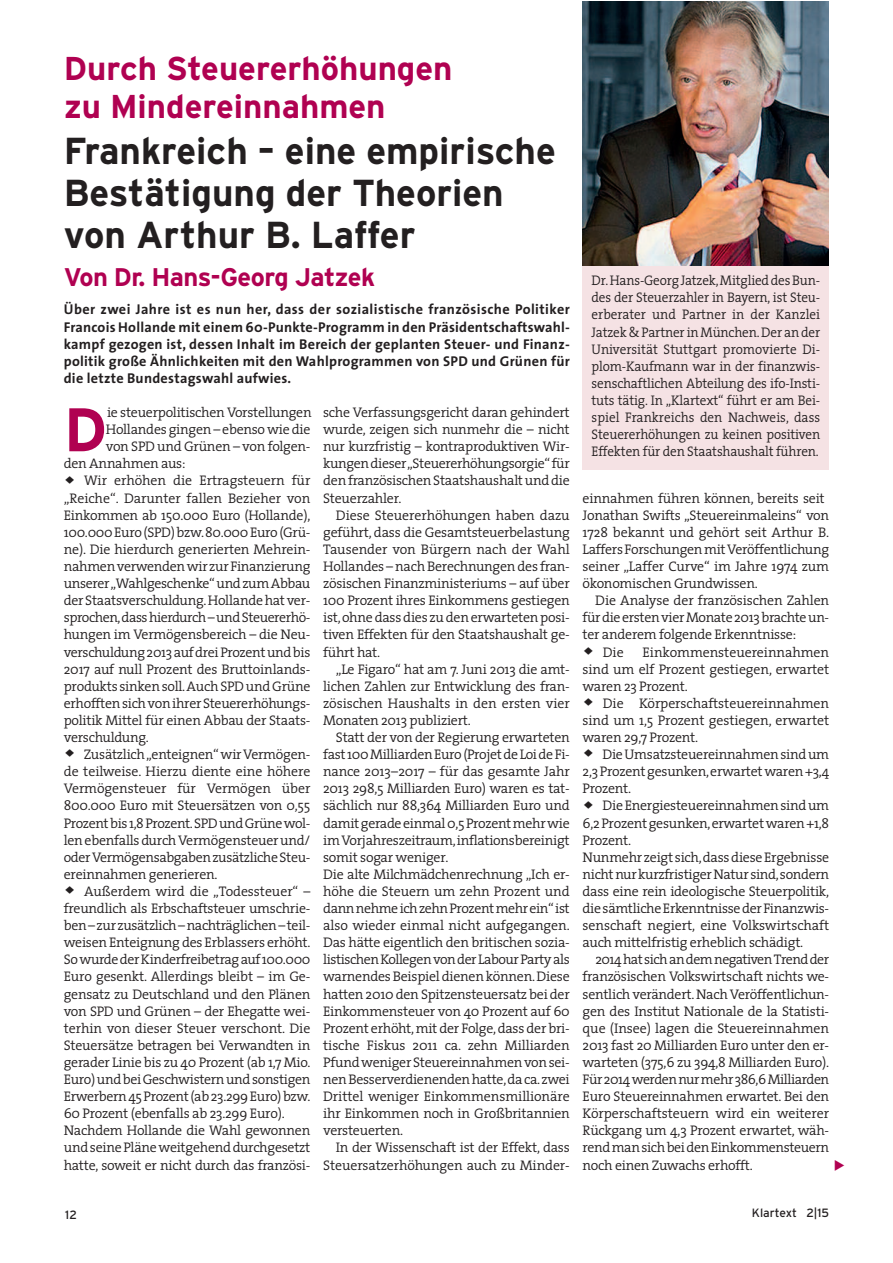
<style>
.page{position:relative;width:893px;height:1263px;background:#fff}
.page>*{position:absolute;margin:0;border:0;box-sizing:border-box;transform-origin:0 0}
.t1{font:700 61.35px "Interstate";color:#b00151}
.t2{font:700 37.5px/42px "Interstate";color:#231f20}
.t3{font:700 33px/37.5px "Interstate";color:#b00151}
.t4{font:700 25.5px "Interstate";letter-spacing:-.02em;color:#b00151}
.t5{font:700 14.25px/17.1px "The Sans";letter-spacing:.02em;color:#231f20;text-align:justify}
.t6{font:300 13.95px/17.1px "The Serif";letter-spacing:-.02em;color:#231f20;text-align:justify}
.t7{font:300 13.95px/17.1px "The Serif";letter-spacing:-.02em;color:#231f20;text-align:justify;scale:.95 1}
.t8{font:12px "Interstate";color:#231f20}
</style>
<div class="page">
<div style="left:583px;top:266px;width:246px;height:203px;background:#f5e2e4"></div>
<img style="left:583px;top:1px;width:246px;height:264px">
<h3 class="t3" style="left:64px;top:50px;width:390px">Durch Steuererhöhungen zu Mindereinnahmen</h3>
<h2 class="t2" style="left:64px;top:130px;width:494px">Frankreich – eine empirische<br>Bestätigung der Theorien von Arthur B. Laffer</h2>
<h3 class="t4" style="left:64px;top:262px;width:313px">Von Dr. Hans-Georg Jatzek</h3>
<p class="t7" style="left:592px;top:272px;width:242px">Dr.Hans-GeorgJatzek,MitglieddesBun&shy;des der Steuerzahler in Bayern, ist Steu&shy;erberater und Partner in der Kanzlei Jatzek &amp; Partner in München.Der an der Universität Stuttgart promovierte Di&shy;plom-Kaufmann war in der finanzwis&shy;senschaftlichen Abteilung des ifo-Insti&shy;tuts tätig. In „Klartext“ führt er am Bei&shy;spiel Frankreichs den Nachweis, dass Steuererhöhungen zu keinen positiven Effekten für den Staatshaushalt führen.</p>
<p class="t5" style="left:64px;top:301px;width:507px">Über zwei Jahre ist es nun her, dass der sozialistische französische Politiker Francois Hollande mit einem 60-Punkte-Programm in den Präsidentschaftswahl&shy;kampf gezogen ist, dessen Inhalt im Bereich der geplanten Steuer- und Finanz&shy;politik große Ähnlichkeiten mit den Wahlprogrammen von SPD und Grünen für die letzte Bundestagswahl aufwies.</p>
<p class="t6" style="left:323px;top:403px;width:248px">sche Verfassungsgericht daran gehindert wurde, zeigen sich nunmehr die – nicht nur kurzfristig – kontraproduktiven Wir&shy;kungendieser„Steuererhöhungsorgie“ für denfranzösischenStaatshaushaltunddie Steuerzahler.</p>
<p class="t6" style="left:323px;top:506px;width:248px;text-indent:13px">Diese Steuererhöhungen haben dazu geführt, dass die Gesamtsteuerbelastung Tausender von Bürgern nach der Wahl Hollandes – nach Berechnungen des fran&shy;zösischen Finanzministeriums – auf über 100 Prozent ihres Einkommens gestiegen ist,ohnedassdies zudenerwartetenposi&shy;tiven Effekten für den Staatshaushalt ge&shy;führt hat.</p>
<p class="t6" style="left:323px;top:660px;width:248px;text-indent:13px">„Le Figaro“ hat am 7. Juni 2013 die amt&shy;lichen Zahlen zur Entwicklung des fran&shy;zösischen Haushalts in den ersten vier Monaten 2013 publiziert.</p>
<p class="t6" style="left:323px;top:728px;width:248px;text-align:left;text-indent:13px">Statt der von der Regierung erwarteten fast100MilliardenEuro(ProjetdeLoideFi&shy;nance 2013–2017 – für das gesamte Jahr 2013 298,5 Milliarden Euro) waren es tat&shy;sächlich nur 88,364 Milliarden Euro und damitgeradeeinmal0,5Prozentmehrwie imVorjahreszeitraum,inflationsbereinigt somit sogar weniger.<br>Die alte Milchmädchenrechnung „Ich er&shy;höhe die Steuern um zehn Prozent und dannnehmeichzehnProzentmehrein“ist also wieder einmal nicht aufgegangen.<br>Das hätte eigentlich den britischen sozia&shy;listischenKollegenvonderLabourPartyals warnendesBeispieldienenkönnen.Diese hatten 2010 den Spitzensteuersatz bei der Einkommensteuer von 40 Prozent auf 60<br>Prozent erhöht,mit der Folge,dass der bri&shy;tische Fiskus 2011 ca. zehn Milliarden PfundwenigerSteuereinnahmenvonsei&shy;nenBesserverdienendenhatte,daca.zwei Drittel weniger Einkommensmillionäre ihr Einkommen noch in Großbritannien versteuerten.</p>
<p class="t6" style="left:323px;top:1139px;width:248px;text-align:right">In der Wissenschaft ist der Effekt, dass<br>Steuersatzerhöhungen auch zu Minder-</p>
<h1 class="t1" style="left:64px;top:395px;width:45px">D</h1>
<p class="t6" style="left:107px;top:403px;width:206px">ie steuerpolitischen Vorstellungen</p>
<p class="t6" style="left:106px;top:420px;width:206px">Hollandesgingen– ebensowiedie</p>
<p class="t6" style="left:106px;top:438px;width:206px">von SPD und Grünen – von folgen-</p>
<p class="t6" style="left:64px;top:455px;width:123px">den Annahmen aus:</p>
<p class="t6" style="left:64px;top:472px;width:248px"><sup>♦</sup> Wir erhöhen die Ertragsteuern für</p>
<p class="t6" style="left:64px;top:489px;width:248px">„Reiche“. Darunter fallen Bezieher von</p>
<p class="t6" style="left:64px;top:506px;width:248px">Einkommen ab 150.000 Euro (Hollande),</p>
<p class="t6" style="left:64px;top:523px;width:248px">100.000Euro(SPD)bzw.80.000Euro(Grü-</p>
<p class="t6" style="left:64px;top:540px;width:248px">ne). Die hierdurch generierten Mehrein-</p>
<p class="t6" style="left:64px;top:557px;width:248px">nahmenverwendenwirzurFinanzierung</p>
<p class="t6" style="left:64px;top:574px;width:248px">unserer„Wahlgeschenke“undzumAbbau</p>
<p class="t6" style="left:64px;top:591px;width:248px">derStaatsverschuldung.Hollandehatver-</p>
<p class="t6" style="left:64px;top:609px;width:248px">sprochen,dasshierdurch–undSteuererhö-</p>
<p class="t6" style="left:64px;top:626px;width:248px">hungen im Vermögensbereich – die Neu-</p>
<p class="t6" style="left:64px;top:643px;width:248px">verschuldung2013aufdreiProzentundbis</p>
<p class="t6" style="left:64px;top:660px;width:248px">2017 auf null Prozent des Bruttoinlands-</p>
<p class="t6" style="left:64px;top:677px;width:248px">produkts sinkensoll.AuchSPDundGrüne</p>
<p class="t6" style="left:64px;top:694px;width:248px">erhofftensichvonihrerSteuererhöhungs-</p>
<p class="t6" style="left:64px;top:711px;width:248px">politik Mittel für einen Abbau der Staats-</p>
<p class="t6" style="left:64px;top:728px;width:87px">verschuldung.</p>
<p class="t6" style="left:64px;top:745px;width:248px"><sup>♦</sup> Zusätzlich„enteignen“wirVermögen-</p>
<p class="t6" style="left:64px;top:762px;width:248px">de teilweise. Hierzu diente eine höhere</p>
<p class="t6" style="left:64px;top:780px;width:248px">Vermögensteuer für Vermögen über</p>
<p class="t6" style="left:64px;top:797px;width:248px">800.000 Euro mit Steuersätzen von 0,55</p>
<p class="t6" style="left:64px;top:814px;width:248px">Prozentbis1,8Prozent.SPDundGrünewol-</p>
<p class="t6" style="left:64px;top:831px;width:248px">lenebenfallsdurchVermögensteuerund/</p>
<p class="t6" style="left:64px;top:848px;width:248px">oderVermögensabgabenzusätzlicheSteu-</p>
<p class="t6" style="left:64px;top:865px;width:155px">ereinnahmen generieren.</p>
<p class="t6" style="left:64px;top:882px;width:248px"><sup>♦</sup> Außerdem wird die „Todessteuer“ –</p>
<p class="t6" style="left:64px;top:899px;width:248px">freundlich als Erbschaftsteuer umschrie-</p>
<p class="t6" style="left:64px;top:916px;width:248px">ben–zurzusätzlich–nachträglichen–teil-</p>
<p class="t6" style="left:64px;top:933px;width:248px">weisen Enteignung des Erblassers erhöht.</p>
<p class="t6" style="left:64px;top:951px;width:248px">SowurdederKinderfreibetragauf100.000</p>
<p class="t6" style="left:64px;top:968px;width:248px">Euro gesenkt. Allerdings bleibt – im Ge-</p>
<p class="t6" style="left:64px;top:985px;width:248px">gensatz zu Deutschland und den Plänen</p>
<p class="t6" style="left:64px;top:1002px;width:248px">von SPD und Grünen – der Ehegatte wei-</p>
<p class="t6" style="left:64px;top:1019px;width:248px">terhin von dieser Steuer verschont. Die</p>
<p class="t6" style="left:64px;top:1036px;width:248px">Steuersätze betragen bei Verwandten in</p>
<p class="t6" style="left:64px;top:1053px;width:248px">gerader Linie bis zu 40 Prozent (ab 1,7 Mio.</p>
<p class="t6" style="left:64px;top:1070px;width:248px">Euro)undbeiGeschwisternundsonstigen</p>
<p class="t6" style="left:64px;top:1087px;width:248px">Erwerbern45Prozent(ab23.299Euro)bzw.</p>
<p class="t6" style="left:64px;top:1104px;width:222px">60 Prozent (ebenfalls ab 23.299 Euro).</p>
<p class="t6" style="left:64px;top:1122px;width:248px">Nachdem Hollande die Wahl gewonnen</p>
<p class="t6" style="left:64px;top:1139px;width:248px">undseinePläneweitgehenddurchgesetzt</p>
<p class="t6" style="left:64px;top:1156px;width:248px">hatte, soweit er nicht durch das französi-</p>
<p class="t6" style="left:583px;top:489px;width:248px;text-align:left">einnahmen führen können, bereits seit Jonathan Swifts „Steuereinmaleins“ von 1728 bekannt und gehört seit Arthur B.<br>LaffersForschungenmitVeröffentlichung seiner „Laffer Curve“ im Jahre 1974 zum ökonomischen Grundwissen.</p>
<p class="t6" style="left:583px;top:591px;width:248px;text-align:left;text-indent:13px">Die Analyse der französischen Zahlen fürdieerstenvierMonate2013brachteun&shy;ter anderem folgende Erkenntnisse:<br><sup>♦</sup> Die</p>
<p class="t6" style="left:583px;top:643px;width:248px;text-align:left;text-indent:60px">Einkommensteuereinnahmen sind um elf Prozent gestiegen, erwartet waren 23 Prozent.<br><sup>♦</sup> Die Körperschaftsteuereinnahmen sind um 1,5 Prozent gestiegen, erwartet waren 29,7 Prozent.<br><sup>♦</sup> DieUmsatzsteuereinnahmensindum 2,3Prozentgesunken,erwartetwaren+3,4<br>Prozent.<br><sup>♦</sup> DieEnergiesteuereinnahmensindum 6,2Prozentgesunken,erwartetwaren+1,8<br>Prozent.<br>Nunmehr zeigt sich,dassdieseErgebnisse nichtnurkurzfristigerNatur sind,sondern dass eine rein ideologische Steuerpolitik, diesämtlicheErkenntnissederFinanzwis&shy;senschaft negiert, eine Volkswirtschaft auch mittelfristig erheblich schädigt.</p>
<p class="t6" style="left:583px;top:951px;width:248px;text-indent:13px">2014hatsichandemnegativenTrendder französischen Volkswirtschaft nichts we&shy;sentlich verändert.Nach Veröffentlichun&shy;gen des Institut Nationale de la Statisti&shy;que (Insee) lagen die Steuereinnahmen 2013 fast 20 Milliarden Euro unter den er&shy;warteten (375,6 zu 394,8 Milliarden Euro).<br>Für2014werdennurmehr386,6Milliarden Euro Steuereinnahmen erwartet. Bei den Körperschaftsteuern wird ein weiterer Rückgang um 4,3 Prozent erwartet, wäh&shy;rendmansichbeidenEinkommensteuern noch einen Zuwachs erhofft.</p>
<p class="t8" style="left:65px;top:1208px;width:13px">12</p>
<p class="t8" style="left:752px;top:1206px;width:79px">Klartext 2|15</p>
</div>
